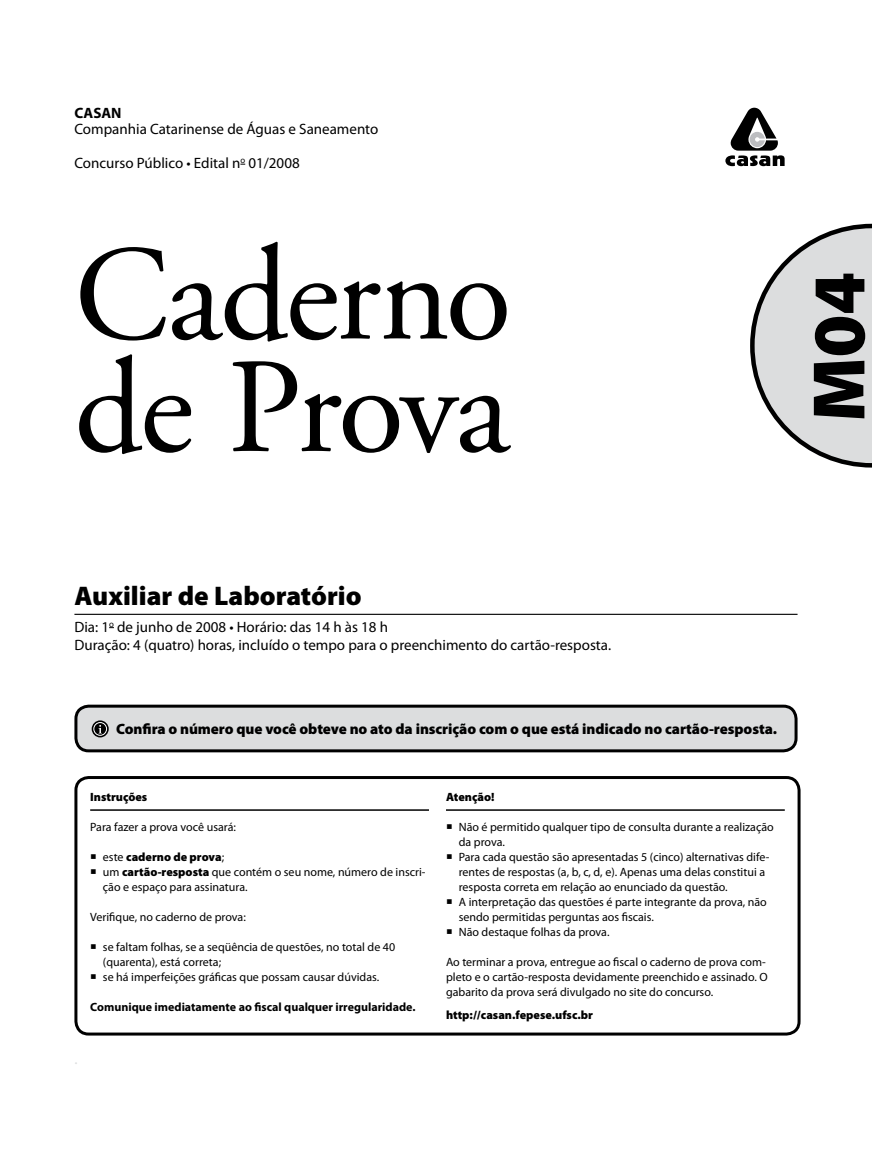
<style>
.page{position:relative;width:872px;height:1170px;background:#fff}
.page>*{position:absolute;margin:0;border:0;box-sizing:border-box;transform-origin:0 0}
.t1{font:135px/112.5px "Adobe Garamond Pro";letter-spacing:-.025em;color:#000}
.t2{font:900 75px "Myriad Pro";color:#000}
.t3{font:900 27px "Myriad Pro";color:#000}
.t4{font:15px/18px "Myriad Pro";color:#000}
.t5{font:900 15px "Myriad Pro";letter-spacing:-.005em;color:#000}
.t6{font:700 15px "Myriad Pro";color:#000}
.t7{font:15px "Myriad Pro";color:#dcddde}
.t8{font:12px/15px "Myriad Pro";color:#000}
.t9{font:700 12px "Myriad Pro";color:#000}
.t10{font:900 12px "Myriad Pro";color:#000}
.s1{font-weight:900}
</style>
<div class="page">
<div style="left:76px;top:706px;width:720px;height:44px;background:#dcddde;border-radius:13px"></div>
<svg style="left:92px;top:720px;width:17px;height:17px"></svg>
<div style="left:93px;top:722px;width:14px;height:13px;border:1px solid #fff;border-radius:50%"></div>
<svg style="left:99px;top:725px;width:3px;height:8px"></svg>
<div style="left:74px;top:704px;width:723px;height:48px;border:3px solid #000;border-radius:13px"></div>
<hr style="left:90px;top:809px;width:339px;height:1px;background:#000">
<hr style="left:446px;top:809px;width:338px;height:1px;background:#000">
<div style="left:74px;top:776px;width:726px;height:259px;border:3px solid #000;border-radius:13px"></div>
<hr style="left:74px;top:613px;width:723px;height:2px;background:#000">
<svg style="left:750px;top:224px;width:122px;height:243px"></svg>
<svg style="left:725px;top:107px;width:59px;height:59px"></svg>
<p class="t6" style="left:74px;top:103px;width:49px">CASAN</p>
<p class="t4" style="left:74px;top:120px;width:305px">Companhia Catarinense de Águas e Saneamento</p>
<p class="t4" style="left:74px;top:153px;width:227px">Concurso Público • Edital n<sup>o</sup> 01/2008</p>
<h1 class="t1" style="left:74px;top:244px;width:438px">Caderno de Prova</h1>
<h2 class="t2" style="left:796px;top:422px;width:151px;rotate:-90deg">M04</h2>
<h3 class="t3" style="left:74px;top:580px;width:289px">Auxiliar de Laboratório</h3>
<p class="t4" style="left:74px;top:617px;width:538px">Dia: 1<sup>o</sup> de junho de 2008 • Horário: das 14 h às 18 h<br>Duração: 4 (quatro) horas, incluído o tempo para o preenchimento do cartão-resposta.</p>
<p class="t5" style="left:116px;top:720px;width:662px">Confira o número que você obteve no ato da inscrição com o que está indicado no cartão-resposta.</p>
<p class="t10" style="left:90px;top:789px;width:59px">Instruções</p>
<p class="t8" style="left:90px;top:819px;width:147px">Para fazer a prova você usará:</p>
<p class="t8" style="left:103px;top:849px;width:324px">este <span class="s1">caderno de prova</span>;<br>um <span class="s1">cartão-resposta</span> que contém o seu nome, número de inscri&shy;ção e espaço para assinatura.</p>
<p class="t8" style="left:90px;top:909px;width:157px">Verifique, no caderno de prova:</p>
<p class="t8" style="left:103px;top:939px;width:294px">se faltam folhas, se a seqüência de questões, no total de 40 (quarenta), está correta;<br>se há imperfeições gráficas que possam causar dúvidas.</p>
<p class="t9" style="left:90px;top:998px;width:327px">Comunique imediatamente ao fiscal qualquer irregularidade.</p>
<p class="t7" style="left:74px;top:1049px;width:5px">.</p>
<p class="t10" style="left:446px;top:789px;width:50px">Atenção!</p>
<p class="t8" style="left:459px;top:819px;width:316px">Não é permitido qualquer tipo de consulta durante a realização da prova.<br>Para cada questão são apresentadas 5 (cinco) alternativas dife&shy;rentes de respostas (a, b, c, d, e). Apenas uma delas constitui a resposta correta em relação ao enunciado da questão.<br>A interpretação das questões é parte integrante da prova, não sendo permitidas perguntas aos fiscais.<br>Não destaque folhas da prova.</p>
<p class="t8" style="left:446px;top:954px;width:323px">Ao terminar a prova, entregue ao fiscal o caderno de prova com&shy;pleto e o cartão-resposta devidamente preenchido e assinado. O gabarito da prova será divulgado no site do concurso.</p>
<p class="t10" style="left:446px;top:1008px;width:148px">http://casan.fepese.ufsc.br</p>
</div>
